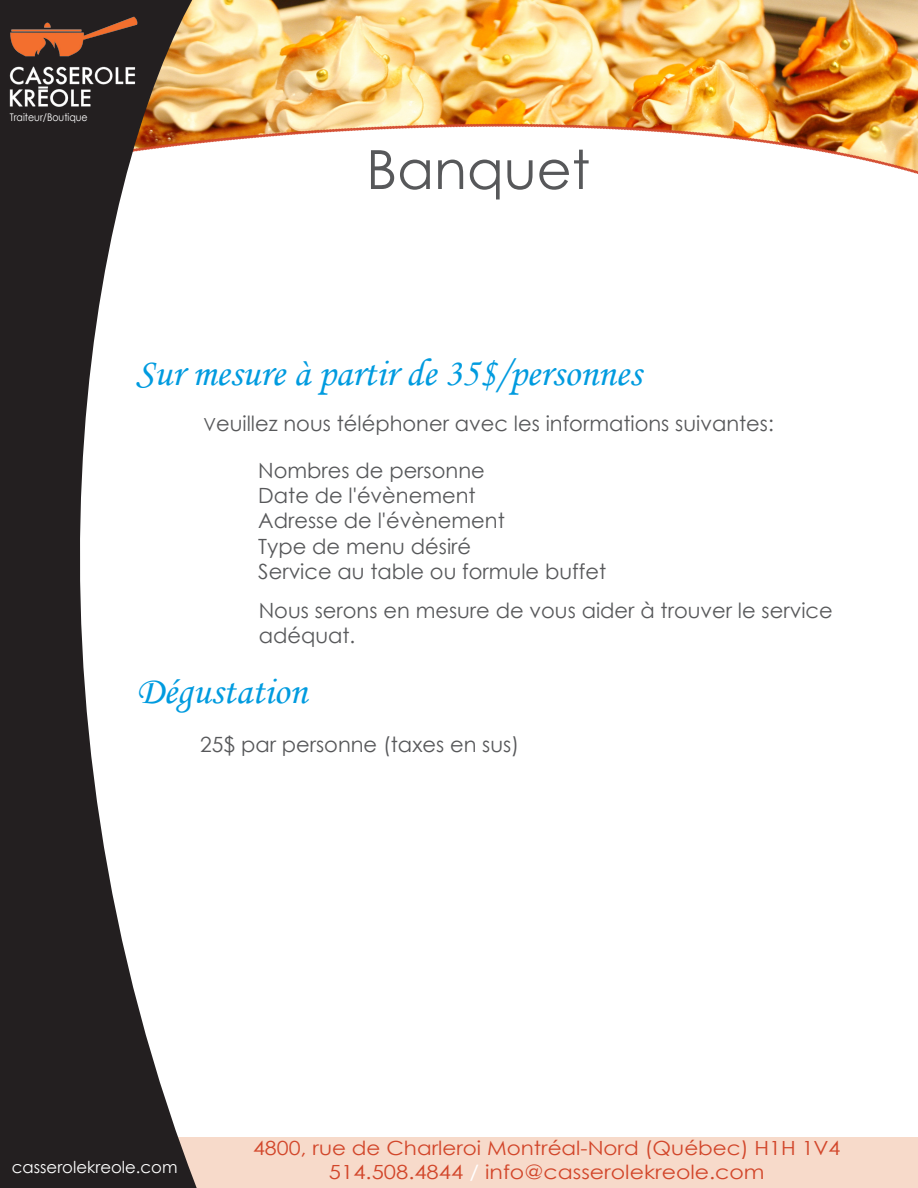
<style>
.page{position:relative;width:918px;height:1188px;background:#fff}
.page>*{position:absolute;margin:0;border:0;box-sizing:border-box;transform-origin:0 0}
.t1{font:54px "Century Gothic";color:#57585a}
.t2{font:39px "Monotype Corsiva";color:#009bdf}
.t3{font:21px/25.2px "Century Gothic";color:#57585a}
.t4{font:21px/25.2px "Century Gothic";color:#58595b}
.t5{font:19.5px "Century Gothic";color:#d2462a;scale:1.1 1}
.t6{font:19.5px "Century Gothic";color:#d2462a;scale:1.13 1}
.t7{font:16.5px "Century Gothic";color:#fff}
.t8{font:10.5px "Century Gothic";color:#fff;scale:.9 1}
.s1{font-size:18px}
.s2{color:#fff}
</style>
<div class="page">
<div style="left:0;top:1137px;width:918px;height:51px;background:#f7daca"></div>
<img style="left:202px;top:0;width:716px;height:174px">
<svg style="left:0;top:0;width:202px;height:1188px;fill:#231f20"></svg>
<img style="left:0;top:0;width:155px;height:115px">
<p class="t8" style="left:10px;top:109px;width:88px">Traiteur/Boutique</p>
<p class="t1" style="left:366px;top:132px;width:225px">Banquet</p>
<p class="t2" style="left:136px;top:349px;width:507px">Sur mesure à partir de 35$/personnes</p>
<p class="t3" style="left:203px;top:411px;width:572px"><span class="s1">V</span>euillez nous téléphoner avec les informations suivantes:</p>
<p class="t3" style="left:258px;top:457px;width:349px">Nombres de personne<br>Date de l'évènement<br>Adresse de l'évènement<br>Type de menu désiré<br>Service au table ou formule buffet</p>
<p class="t4" style="left:259px;top:598px;width:576px">Nous serons en mesure de vous aider à trouver le service adéquat.</p>
<h2 class="t2" style="left:136px;top:667px;width:172px">Dégustation</h2>
<p class="t3" style="left:200px;top:732px;width:320px">25$ par personne (taxes en sus)</p>
<p class="t5" style="left:253px;top:1135px;width:536px">4800, rue de Charleroi Montréal-Nord (Québec) H1H 1V4</p>
<p class="t7" style="left:12px;top:1156px;width:167px">casserolekreole.com</p>
<p class="t6" style="left:329px;top:1158px;width:387px">514.508.4844 <span class="s2">/</span> info@casserolekreole.com</p>
</div>
